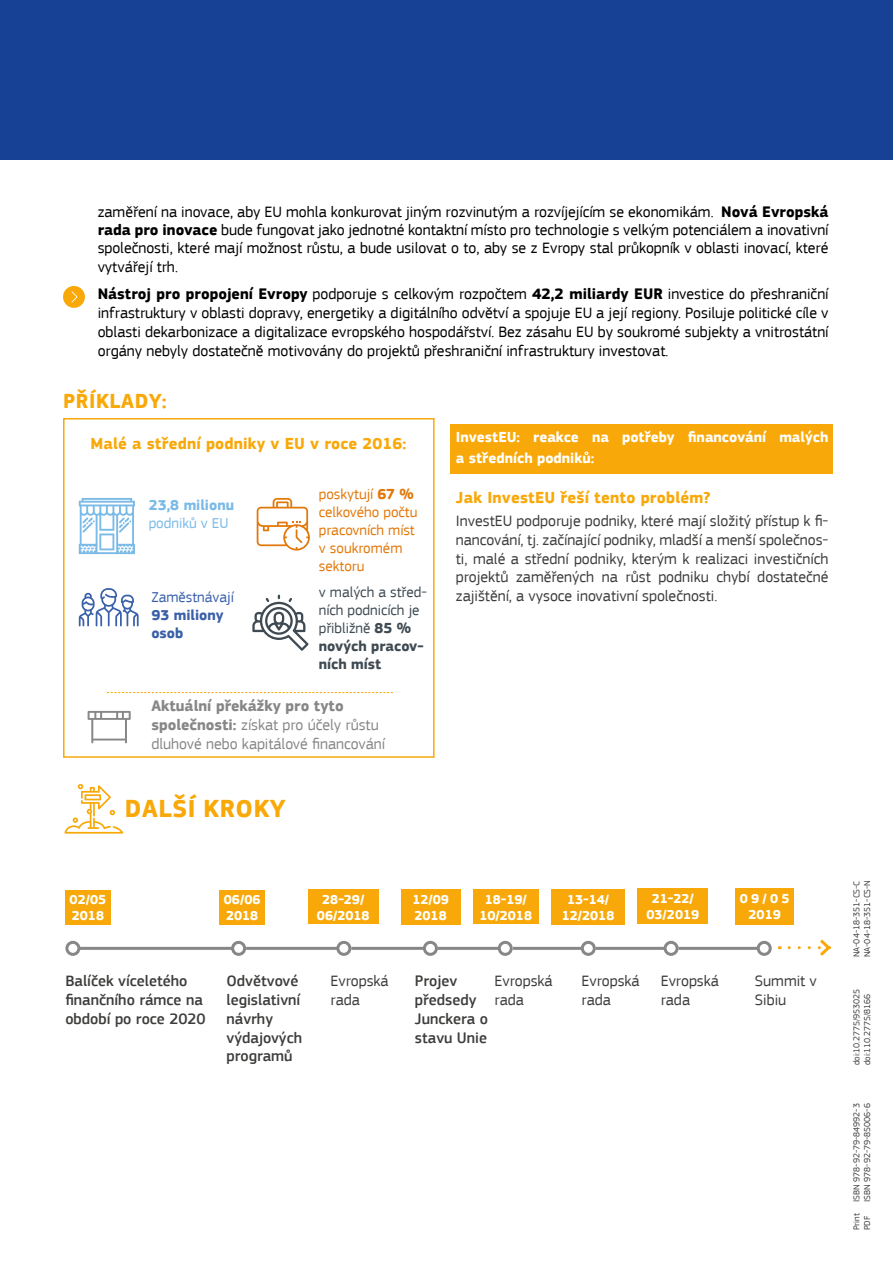
<style>
.page{position:relative;width:893px;height:1263px;background:#fff}
.page>*{position:absolute;margin:0;border:0;box-sizing:border-box;transform-origin:0 0}
.Sub-title_1{font:700 25.5px "EC Square Sans Pro";letter-spacing:.02em;color:#f8a909}
.Sub-title_2{font:700 21px "EC Square Sans Pro";letter-spacing:.03em;color:#f8a909}
.Graph_Title{font:700 16.5px "EC Square Sans Pro";letter-spacing:.01em;color:#f8a909}
.Body_Text{font:15.75px/18.3px "EC Square Sans Pro";color:#000;text-align:justify}
.Body_Text-2{font:15.75px/18.9px "EC Square Sans Pro";color:#3c3c3b}
.Body_Text-3{font:500 15.75px/18.9px "EC Square Sans Pro";color:#3c3c3b}
.Body_Text-4{font:15.75px/18.9px "EC Square Sans Pro";color:#878787}
.Body_Text-5{font:15px/18px "EC Square Sans Pro";color:#3f4a52}
.Sub-title_3{font:700 15px/21px "EC Square Sans Pro";color:#fff}
.Body_Text-6{font:15px/18px "EC Square Sans Pro";color:#e2780a}
.Body_Text-7{font:700 15px/18px "EC Square Sans Pro";color:#3a60aa}
.Body_Text-8{font:700 15px/18px "EC Square Sans Pro";color:#7abae7}
.Sub-title_3-2{font:700 13.5px/16.2px "EC Square Sans Pro";color:#fff;text-align:center}
.Default{font:9px "EC Square Sans Pro";color:#404041}
.Pa5{font:9px "EC Square Sans Pro";color:#404041}
.s1{font-weight:700}
.s2{font-weight:400}
</style>
<div class="page">
<div style="left:451px;top:424px;width:382px;height:49px;background:#f8a909"></div>
<div style="left:63px;top:286px;width:22px;height:22px;background:#f8a909;border-radius:50%"></div>
<svg style="left:72px;top:291px;width:5px;height:11px"></svg>
<svg style="left:64px;top:784px;width:59px;height:50px"></svg>
<hr style="left:79px;top:947px;width:154px;height:3px;background:#878787">
<div style="left:65px;top:941px;width:15px;height:15px;border:3px solid #878787;border-radius:50%"></div>
<div style="left:231px;top:941px;width:15px;height:15px;border:3px solid #878787;border-radius:50%"></div>
<hr style="left:246px;top:947px;width:92px;height:3px;background:#878787">
<div style="left:336px;top:941px;width:15px;height:15px;border:3px solid #878787;border-radius:50%"></div>
<hr style="left:351px;top:947px;width:73px;height:3px;background:#878787">
<div style="left:423px;top:941px;width:15px;height:15px;border:3px solid #878787;border-radius:50%"></div>
<hr style="left:438px;top:947px;width:61px;height:3px;background:#878787">
<div style="left:498px;top:941px;width:15px;height:15px;border:3px solid #878787;border-radius:50%"></div>
<hr style="left:513px;top:947px;width:69px;height:3px;background:#878787">
<div style="left:581px;top:941px;width:15px;height:15px;border:3px solid #878787;border-radius:50%"></div>
<hr style="left:596px;top:947px;width:69px;height:3px;background:#878787">
<div style="left:664px;top:941px;width:15px;height:15px;border:3px solid #878787;border-radius:50%"></div>
<hr style="left:679px;top:947px;width:79px;height:3px;background:#878787">
<div style="left:757px;top:941px;width:15px;height:15px;border:3px solid #878787;border-radius:50%"></div>
<svg style="left:789px;top:939px;width:42px;height:17px"></svg>
<div style="left:65px;top:889px;width:45px;height:35px;background:#f8a909"></div>
<div style="left:220px;top:889px;width:45px;height:35px;background:#f8a909"></div>
<div style="left:736px;top:888px;width:58px;height:37px;background:#f8a909"></div>
<div style="left:308px;top:889px;width:70px;height:35px;background:#f8a909"></div>
<div style="left:473px;top:889px;width:65px;height:35px;background:#f8a909"></div>
<div style="left:551px;top:889px;width:74px;height:35px;background:#f8a909"></div>
<div style="left:638px;top:889px;width:70px;height:35px;background:#f8a909"></div>
<div style="left:401px;top:889px;width:59px;height:35px;background:#f8a909"></div>
<div style="left:63px;top:418px;width:372px;height:340px;border:2px solid #f8a909"></div>
<svg style="left:79px;top:498px;width:56px;height:56px"></svg>
<svg style="left:79px;top:588px;width:60px;height:38px"></svg>
<svg style="left:252px;top:595px;width:57px;height:56px"></svg>
<svg style="left:257px;top:498px;width:53px;height:52px"></svg>
<svg style="left:107px;top:692px;width:286px;height:1px"></svg>
<svg style="left:88px;top:711px;width:43px;height:32px"></svg>
<div style="left:0;top:0;width:893px;height:160px;background:#164194"></div>
<p class="Body_Text" style="left:98px;top:203px;width:732px">zaměření na inovace, aby EU mohla konkurovat jiným rozvinutým a rozvíjejícím se ekonomikám. <span class="s1">Nová Evropská rada pro inovace</span> bude fungovat jako jednotné kontaktní místo pro technologie s velkým potenciálem a inovativní společnosti, které mají možnost růstu, a bude usilovat o to, aby se z Evropy stal průkopník v oblasti inovací, které vytvářejí trh.</p>
<p class="Body_Text" style="left:98px;top:285px;width:732px;line-height:18.9px"><span class="s1">Nástroj pro propojení Evropy</span> podporuje s celkovým rozpočtem <span class="s1">42,2 miliardy EUR</span> investice do přeshraniční infrastruktury v oblasti dopravy, energetiky a digitálního odvětví a spojuje EU a její regiony. Posiluje politické cíle v oblasti dekarbonizace a digitalizace evropského hospodářství. Bez zásahu EU by soukromé subjekty a vnitrostátní orgány nebyly dostatečně motivovány do projektů přeshraniční infrastruktury investovat.</p>
<p class="Sub-title_2" style="left:63px;top:389px;width:105px">PŘÍKLADY:</p>
<p class="Sub-title_3" style="left:456px;top:427px;width:374px">InvestEU: reakce na potřeby financování malých a středních podniků:</p>
<p class="Graph_Title" style="left:456px;top:487px;width:256px">Jak InvestEU řeší tento problém?</p>
<p class="Body_Text-2" style="left:456px;top:511px;width:374px;text-align:justify">InvestEU podporuje podniky, které mají složitý přístup k fi&shy;nancování, tj. začínající podniky, mladší a menší společnos&shy;ti, malé a střední podniky, kterým k realizaci investičních projektů zaměřených na růst podniku chybí dostatečné zajištění, a vysoce inovativní společnosti.</p>
<p class="Graph_Title" style="left:90px;top:434px;width:318px">Malé a střední podniky v EU v roce 2016:</p>
<p class="Body_Text-6" style="left:319px;top:486px;width:100px">poskytují <span class="s1">67 % </span>celkového počtu pracovních míst v soukromém sektoru</p>
<p class="Body_Text-5" style="left:319px;top:583px;width:109px">v malých a střed&shy;ních podnicích je přibližně <span class="s1">85 % nových pracov&shy;ních míst</span></p>
<p class="Body_Text-8" style="left:149px;top:496px;width:87px">23,8 milionu <span class="s2">podniků v EU</span></p>
<p class="Body_Text-7" style="left:151px;top:589px;width:84px"><span class="s2">Zaměstnávají<br></span>93 miliony osob</p>
<p class="Body_Text-4" style="left:151px;top:697px;width:235px"><span class="s1">Aktuální překážky pro tyto společnosti:</span> získat pro účely růstu dluhové nebo kapitálové financování</p>
<p class="Sub-title_1" style="left:125px;top:794px;width:163px">DALŠÍ KROKY</p>
<p class="Sub-title_3-2" style="left:70px;top:892px;width:38px;text-align:left">02/05<br>2018</p>
<p class="Sub-title_3-2" style="left:224px;top:892px;width:38px;text-align:left">06/06<br>2018</p>
<p class="Sub-title_3-2" style="left:740px;top:891px;width:51px">09/05<br>2019</p>
<p class="Sub-title_3-2" style="left:317px;top:892px;width:54px">28-29/<br>06/2018</p>
<p class="Sub-title_3-2" style="left:479px;top:891px;width:54px">18-19/<br>10/2018</p>
<p class="Sub-title_3-2" style="left:562px;top:891px;width:54px">13-14/<br>12/2018</p>
<p class="Sub-title_3-2" style="left:646px;top:891px;width:54px">21-22/<br>03/2019</p>
<p class="Sub-title_3-2" style="left:412px;top:891px;width:38px;text-align:left">12/09<br>2018</p>
<p class="Body_Text-3" style="left:65px;top:971px;width:142px">Balíček víceletého finančního rámce na období po roce 2020</p>
<p class="Body_Text-3" style="left:227px;top:971px;width:77px">Odvětvové legislativní návrhy výdajových programů</p>
<p class="Body_Text-2" style="left:330px;top:971px;width:60px">Evropská rada</p>
<p class="Body_Text-2" style="left:495px;top:971px;width:60px">Evropská rada</p>
<p class="Body_Text-2" style="left:582px;top:971px;width:60px">Evropská rada</p>
<p class="Body_Text-2" style="left:661px;top:971px;width:60px">Evropská rada</p>
<p class="Body_Text-2" style="left:755px;top:971px;width:64px">Summit v<br>Sibiu</p>
<p class="Body_Text-3" style="left:415px;top:971px;width:75px">Projev předsedy<br>Junckera o stavu Unie</p>
<p class="Pa5" style="left:862px;top:957px;width:79px;rotate:-90deg">NA-04-18-351-CS-N</p>
<p class="Default" style="left:851px;top:957px;width:78px;rotate:-90deg">NA-04-18-351-CS-C</p>
<p class="Default" style="left:851px;top:1065px;width:78px;rotate:-90deg">doi:10.2775/953025</p>
<p class="Pa5" style="left:862px;top:1065px;width:73px;rotate:-90deg">doi:110.2775/8166</p>
<p class="Pa5" style="left:862px;top:1202px;width:100px;rotate:-90deg">ISBN 978-92-79-85006-6</p>
<p class="Default" style="left:851px;top:1202px;width:100px;rotate:-90deg">ISBN 978-92-79-84992-3</p>
<p class="Default" style="left:851px;top:1230px;width:19px;rotate:-90deg">Print</p>
<p class="Pa5" style="left:862px;top:1230px;width:16px;rotate:-90deg">PDF</p>
</div>
